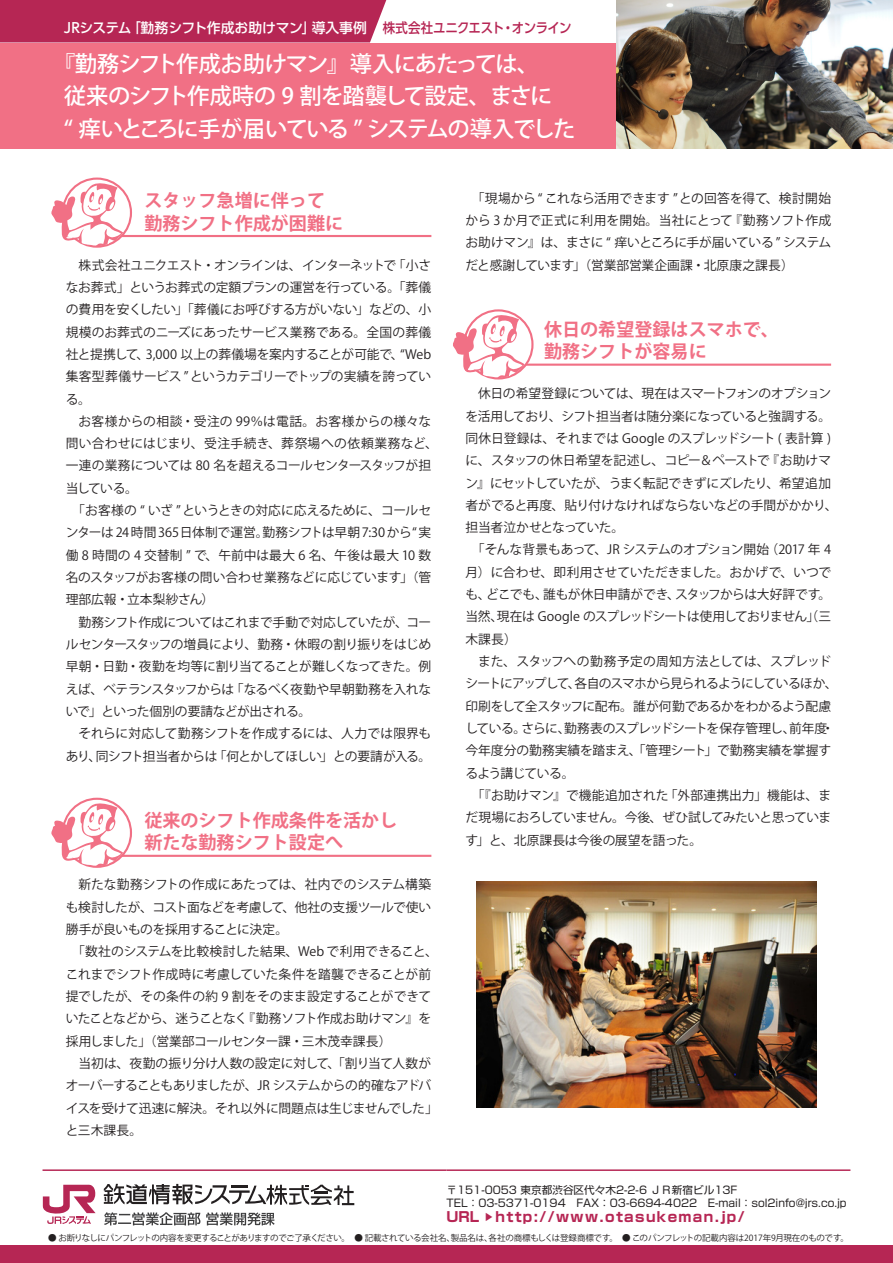
<style>
.page{position:relative;width:893px;height:1263px;background:#fff}
.page>*{position:absolute;margin:0;border:0;box-sizing:border-box;transform-origin:0 0}
.t1{font:500 22.35px/32.7px "Koz Go Pr 6 N";letter-spacing:-.06em;color:#fff}
.t2{font:700 18px/22.4px "Koz Go Pr 6 N";color:#f17085}
.t3{font:500 13.8px "UD Shin Go Pro";letter-spacing:-.02em;color:#fff}
.t4{font:700 13.8px "Shin Go Pro";letter-spacing:.1em;color:#b62654}
.t5{font:12.75px/22.4px "Koz Go Pr 6 N";letter-spacing:-.025em;color:#231f20;text-align:justify}
.t6{font:12.75px "Koz Go Pr 6 N";letter-spacing:-.005em;color:#231f20}
.t7{font:12.75px "Koz Go Pr 6 N";letter-spacing:-.055em;color:#231f20}
.t8{font:12.75px "Koz Go Pr 6 N";letter-spacing:-.05em;color:#231f20}
.t9{font:12.75px "Koz Go Pr 6 N";letter-spacing:.025em;color:#231f20}
.t10{font:12.75px "Koz Go Pr 6 N";color:#231f20}
.t11{font:12.75px "Koz Go Pr 6 N";letter-spacing:-.06em;color:#231f20}
.t12{font:12.75px "Koz Go Pr 6 N";letter-spacing:-.065em;color:#231f20}
.t13{font:12.75px "Koz Go Pr 6 N";letter-spacing:-.045em;color:#231f20}
.t14{font:12.75px "Koz Go Pr 6 N";letter-spacing:.01em;color:#231f20}
.t15{font:10.65px/12.8px "Shin Go Pro";color:#231f20}
.t16{font:8.55px "Koz Go Pr 6 N";letter-spacing:-.04em;color:#231f20}
.s1{color:#b62654}
.s2{font-family:"Adobe Myungjo Std";font-weight:500;font-size:10.65px}
</style>
<div class="page">
<div style="left:0;top:0;width:893px;height:149px;background:#f17085"></div>
<div style="left:0;top:0;width:893px;height:43px;background:#fff"></div>
<div style="left:0;top:0;width:386px;height:43px;background:#b62654"></div>
<hr style="left:66px;top:235px;width:365px;height:2px;background:#f17085">
<hr style="left:66px;top:855px;width:365px;height:2px;background:#f17085">
<hr style="left:465px;top:364px;width:366px;height:2px;background:#f17085">
<img style="left:476px;top:881px;width:340px;height:226px">
<svg style="left:453px;top:310px;width:75px;height:68px"></svg>
<div style="left:62px;top:178px;width:70px;height:70px;border:2px solid #f17085;border-radius:50%"></div>
<svg style="left:51px;top:179px;width:76px;height:67px"></svg>
<div style="left:62px;top:798px;width:70px;height:70px;border:2px solid #f17085;border-radius:50%"></div>
<svg style="left:51px;top:799px;width:76px;height:67px"></svg>
<img style="left:617px;top:0;width:276px;height:149px">
<hr style="left:43px;top:1169px;width:403px;height:2px;background:#b62654">
<hr style="left:446px;top:1169px;width:404px;height:2px;background:#b62654">
<svg style="left:43px;top:1185px;width:53px;height:39px"></svg>
<svg style="left:104px;top:1184px;width:250px;height:21px"></svg>
<svg style="left:104px;top:1212px;width:96px;height:13px"></svg>
<svg style="left:206px;top:1212px;width:69px;height:13px"></svg>
<div style="left:0;top:1246px;width:893px;height:17px;background:#b62654"></div>
<p class="t3" style="left:64px;top:17px;width:509px">JRシステム「勤務シフト作成お助けマン」導入事例　　<span class="s1">株式会社ユニクエスト・オンライン</span></p>
<h1 class="t1" style="left:64px;top:48px;width:513px;text-indent:-11px">『勤務シフト作成お助けマン』導入にあたっては、<br>従来のシフト作成時の 9 割を踏襲して設定、まさに<br>“ 痒いところに手が届いている ” システムの導入でした</h1>
<h2 class="t2" style="left:144px;top:190px;width:200px">スタッフ急増に伴って勤務シフト作成が困難に</h2>
<p class="t5" style="left:66px;top:254px;width:367px;text-indent:13px">株式会社ユニクエスト・オンラインは、インターネットで「小さなお葬式」というお葬式の定額プランの運営を行っている。「葬儀の費用を安くしたい」「葬儀にお呼びする方がいない」などの、小規模のお葬式のニーズにあったサービス業務である。全国の葬儀社と提携して、3,000 以上の葬儀場を案内することが可能で、“Web集客型葬儀サービス ” というカテゴリーでトップの実績を誇っている。</p>
<p class="t9" style="left:78px;top:414px;width:354px">お客様からの相談・受注の 99％は電話。お客様からの様々な</p>
<p class="t9" style="left:66px;top:436px;width:374px">問い合わせにはじまり、受注手続き、葬祭場への依頼業務など、</p>
<p class="t5" style="left:66px;top:455px;width:367px">一連の業務については 80 名を超えるコールセンタースタッフが担</p>
<p class="t5" style="left:66px;top:477px;width:74px">当している。</p>
<p class="t5" style="left:72px;top:500px;width:361px">「お客様の “ いざ ” というときの対応に応えるために、コールセ</p>
<p class="t5" style="left:66px;top:522px;width:367px">ンターは 24 時間 365日体制で運営。勤務シフトは早朝 7:30 から“ 実</p>
<p class="t14" style="left:66px;top:548px;width:367px">働 8 時間の 4 交替制 ” で、午前中は最大 6 名、午後は最大 10 数</p>
<p class="t5" style="left:66px;top:566px;width:367px">名のスタッフがお客様の問い合わせ業務などに応じています」（管</p>
<p class="t6" style="left:66px;top:593px;width:150px">理部広報・立本梨紗さん）</p>
<p class="t5" style="left:78px;top:611px;width:354px">勤務シフト作成についてはこれまで手動で対応していたが、コー</p>
<p class="t8" style="left:66px;top:637px;width:367px">ルセンタースタッフの増員により、勤務・休暇の割り振りをはじめ</p>
<p class="t5" style="left:66px;top:656px;width:367px">早朝・日勤・夜勤を均等に割り当てることが難しくなってきた。例</p>
<p class="t5" style="left:66px;top:678px;width:367px">えば、ベテランスタッフからは「なるべく夜勤や早朝勤務を入れな</p>
<p class="t5" style="left:66px;top:700px;width:247px">いで」といった個別の要請などが出される。</p>
<p class="t6" style="left:78px;top:726px;width:354px">それらに対応して勤務シフトを作成するには、人力では限界も</p>
<p class="t7" style="left:66px;top:749px;width:367px">あり、同シフト担当者からは「何とかしてほしい」との要請が入る。</p>
<h2 class="t2" style="left:144px;top:810px;width:254px">従来のシフト作成条件を活かし新たな勤務シフト設定へ</h2>
<p class="t10" style="left:78px;top:877px;width:354px">新たな勤務シフトの作成にあたっては、社内でのシステム構築</p>
<p class="t5" style="left:66px;top:896px;width:367px">も検討したが、コスト面などを考慮して、他社の支援ツールで使い</p>
<p class="t5" style="left:66px;top:918px;width:224px">勝手が良いものを採用することに決定。</p>
<p class="t5" style="left:72px;top:941px;width:367px">「数社のシステムを比較検討した結果、Web で利用できること、</p>
<p class="t6" style="left:66px;top:967px;width:367px">これまでシフト作成時に考慮していた条件を踏襲できることが前</p>
<p class="t6" style="left:66px;top:989px;width:367px">提でしたが、その条件の約 9 割をそのまま設定することができて</p>
<p class="t5" style="left:66px;top:1008px;width:367px">いたことなどから、迷うことなく『勤務ソフト作成お助けマン』を</p>
<p class="t5" style="left:66px;top:1030px;width:327px">採用しました」（営業部コールセンター課・三木茂幸課長）</p>
<p class="t5" style="left:78px;top:1052px;width:354px">当初は、夜勤の振り分け人数の設定に対して、「割り当て人数が</p>
<p class="t12" style="left:66px;top:1078px;width:367px">オーバーすることもありましたが、JR システムからの的確なアドバ</p>
<p class="t5" style="left:66px;top:1097px;width:374px">イスを受けて迅速に解決。それ以外に問題点は生じませんでした」</p>
<p class="t5" style="left:66px;top:1119px;width:78px">と三木課長。</p>
<p class="t5" style="left:465px;top:187px;width:367px;text-indent:6px">「現場から “ これなら活用できます ”との回答を得て、検討開始から 3 か月で正式に利用を開始。当社にとって『勤務ソフト作成お助けマン』は、まさに “ 痒いところに手が届いている ” システムだと感謝しています」（営業部営業企画課・北原康之課長）</p>
<h2 class="t2" style="left:544px;top:318px;width:236px">休日の希望登録はスマホで、勤務シフトが容易に</h2>
<p class="t5" style="left:478px;top:383px;width:354px">休日の希望登録については、現在はスマートフォンのオプション</p>
<p class="t5" style="left:465px;top:405px;width:367px">を活用しており、シフト担当者は随分楽になっていると強調する。</p>
<p class="t5" style="left:465px;top:427px;width:367px">同休日登録は、それまでは Google のスプレッドシート ( 表計算 )</p>
<p class="t8" style="left:465px;top:453px;width:367px">に、スタッフの休日希望を記述し、コピー＆ペーストで『お助けマ</p>
<p class="t5" style="left:465px;top:472px;width:367px">ン』にセットしていたが、うまく転記できずにズレたり、希望追加</p>
<p class="t5" style="left:465px;top:494px;width:374px">者がでると再度、貼り付けなければならないなどの手間がかかり、</p>
<p class="t5" style="left:465px;top:517px;width:160px">担当者泣かせとなっていた。</p>
<p class="t5" style="left:472px;top:539px;width:361px">「そんな背景もあって、JR システムのオプション開始（2017 年 4</p>
<p class="t5" style="left:465px;top:561px;width:367px">月）に合わせ、即利用させていただきました。おかげで、いつで</p>
<p class="t5" style="left:465px;top:583px;width:367px">も、どこでも、誰もが休日申請ができ、スタッフからは大好評です。</p>
<p class="t7" style="left:465px;top:610px;width:367px">当然、現在は Google のスプレッドシートは使用しておりません」（三</p>
<p class="t5" style="left:465px;top:628px;width:53px">木課長）</p>
<p class="t6" style="left:478px;top:654px;width:354px">また、スタッフへの勤務予定の周知方法としては、スプレッド</p>
<p class="t11" style="left:465px;top:676px;width:374px">シートにアップして、各自のスマホから見られるようにしているほか、</p>
<p class="t5" style="left:465px;top:695px;width:367px">印刷をして全スタッフに配布。誰が何勤であるかをわかるよう配慮</p>
<p class="t7" style="left:465px;top:721px;width:370px">している。さらに、勤務表のスプレッドシートを保存管理し、前年度・</p>
<p class="t6" style="left:465px;top:743px;width:367px">今年度分の勤務実績を踏まえ、「管理シート」で勤務実績を掌握す</p>
<p class="t11" style="left:465px;top:766px;width:111px">るよう講じている。</p>
<p class="t10" style="left:472px;top:788px;width:361px">「『お助けマン』で機能追加された「外部連携出力」機能は、ま</p>
<p class="t13" style="left:465px;top:810px;width:367px">だ現場におろしていません。今後、ぜひ試してみたいと思っていま</p>
<p class="t5" style="left:465px;top:829px;width:238px">す」と、北原課長は今後の展望を語った。</p>
<p class="t15" style="left:446px;top:1182px;width:402px">〒151-0053 東京都渋谷区代々木2-2-6 ＪＲ新宿ビル13F<br>TEL：03-5371-0194　FAX：03-6694-4022　E-mail：sol2info@jrs.co.jp</p>
<p class="t4" style="left:446px;top:1206px;width:300px">URL <span class="s2">▶</span>http://www.otasukeman.jp/</p>
<p class="t16" style="left:48px;top:1233px;width:802px">● お断りなしにパンフレットの内容を変更することがありますのでご了承ください。　● 記載されている会社名、製品名は、各社の商標もしくは登録商標です。　● このパンフレットの記載内容は2017年9月現在のものです。</p>
</div>
